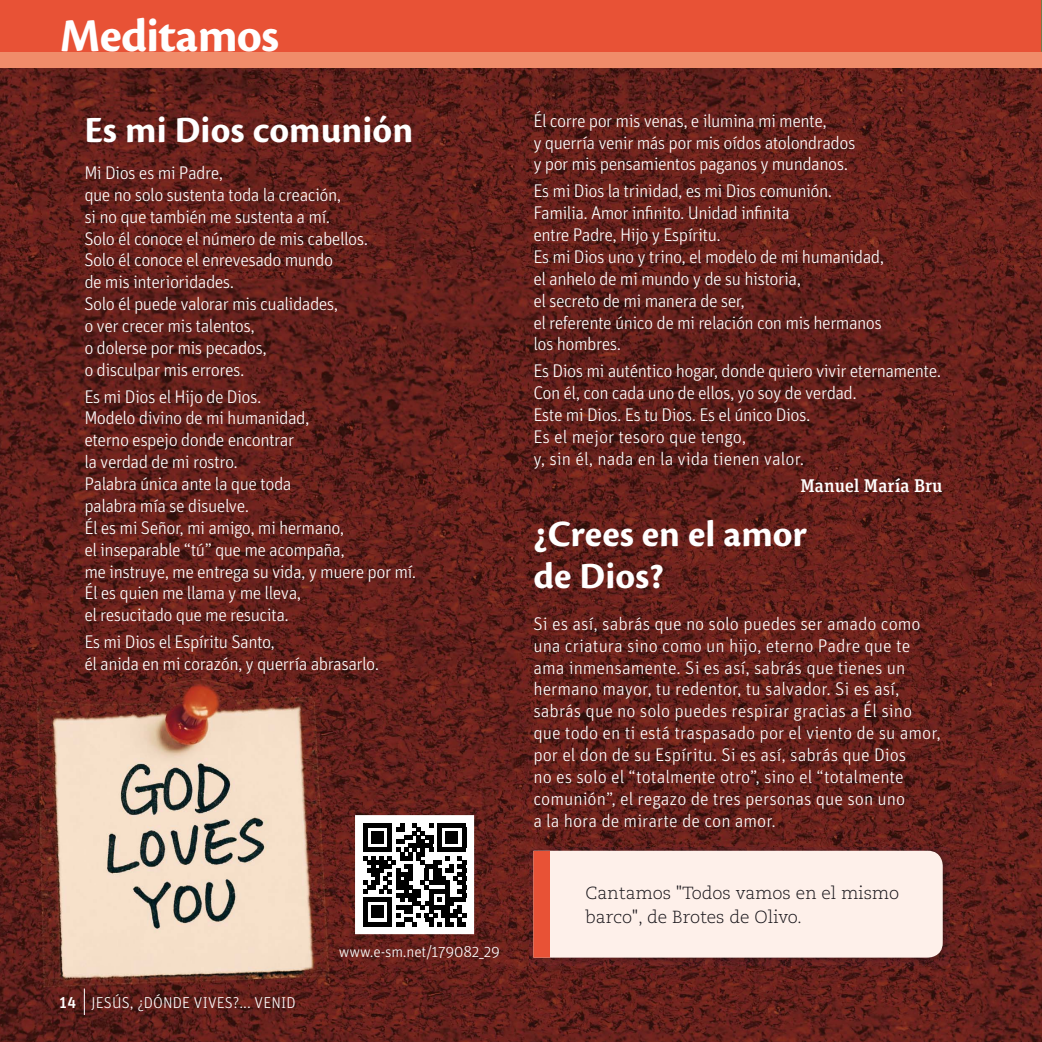
<style>
.page{position:relative;width:1042px;height:1042px;background:#fff}
.page>*{position:absolute;margin:0;border:0;box-sizing:border-box;transform-origin:0 0}
.t1{font:700 49px "Cronos Pro";letter-spacing:-.015em;color:#fff}
.t2{font:700 38.5px/42px "Cronos Pro";color:#fff}
.t3{font:300 18.38px/21.9px "Unit Pro";letter-spacing:-.03em;color:#fff}
.t4{font:300 18.38px/21.9px "Unit Pro";color:#fff}
.t5{font:500 18.38px "Unit Slab Pro";color:#fff}
.t6{font:300 17.5px/23.6px "Caecilia LT Std";color:#1a171c}
.t7{font:300 15.75px "Unit Pro";letter-spacing:.01em;color:#fff}
.t8{font:300 15.75px "Unit Pro";letter-spacing:-.01em;color:#fff}
.s1{font-weight:500}
</style>
<div class="page">
<img style="left:0;top:68px;width:1042px;height:974px">
<svg style="left:84px;top:988px;width:1px;height:27px"></svg>
<div style="left:0;top:39px;width:1042px;height:29px;background:#f08c6a"></div>
<div style="left:0;top:0;width:1042px;height:52px;background:#e85236"></div>
<img style="left:529px;top:847px;width:421px;height:118px">
<div style="left:550px;top:851px;width:393px;height:106px;background:#fef0ea"></div>
<div style="left:533px;top:851px;width:17px;height:106px;background:#e85236"></div>
<div style="left:356px;top:816px;width:117px;height:117px;background:#fff"></div>
<svg style="left:363px;top:823px;width:103px;height:103px"></svg>
<h1 class="t1" style="left:60px;top:17px;width:221px">Meditamos</h1>
<h2 class="t2" style="left:84px;top:112px;width:330px">Es mi Dios comunión</h2>
<p class="t3" style="left:84px;top:163px;width:285px">Mi Dios es mi Padre,<br>que no solo sustenta toda la creación,<br>si no que también me sustenta a mí.<br>Solo él conoce el número de mis cabellos.<br>Solo él conoce el enrevesado mundo<br>de mis interioridades.<br>Solo él puede valorar mis cualidades,<br>o ver crecer mis talentos,<br>o dolerse por mis pecados,<br>o disculpar mis errores.</p>
<p class="t3" style="left:84px;top:387px;width:333px">Es mi Dios el Hijo de Dios.<br>Modelo divino de mi humanidad,<br>eterno espejo donde encontrar<br>la verdad de mi rostro.<br>Palabra única ante la que toda<br>palabra mía se disuelve.<br>Él es mi Señor, mi amigo, mi hermano,<br>el inseparable “tú” que me acompaña,<br>me instruye, me entrega su vida, y muere por mí.<br>Él es quien me llama y me lleva,<br>el resucitado que me resucita.</p>
<p class="t3" style="left:84px;top:632px;width:296px">Es mi Dios el Espíritu Santo,<br>él anida en mi corazón, y querría abrasarlo.</p>
<p class="t7" style="left:59px;top:997px;width:238px"><span class="s1">14</span> JESÚS, ¿DÓNDE VIVES?... VENID</p>
<p class="t8" style="left:339px;top:946px;width:163px">www.e-sm.net/179082_29</p>
<p class="t3" style="left:533px;top:111px;width:324px">Él corre por mis venas, e ilumina mi mente,<br>y querría venir más por mis oídos atolondrados y por mis pensamientos paganos y mundanos.</p>
<p class="t3" style="left:533px;top:182px;width:352px">Es mi Dios la trinidad, es mi Dios comunión.<br>Familia. Amor infinito. Unidad infinita<br>entre Padre, Hijo y Espíritu.<br>Es mi Dios uno y trino, el modelo de mi humanidad, el anhelo de mi mundo y de su historia,<br>el secreto de mi manera de ser,<br>el referente único de mi relación con mis hermanos los hombres.</p>
<p class="t3" style="left:533px;top:362px;width:409px">Es Dios mi auténtico hogar, donde quiero vivir eternamente.<br>Con él, con cada uno de ellos, yo soy de verdad.<br>Este mi Dios. Es tu Dios. Es el único Dios.<br>Es el mejor tesoro que tengo,<br>y, sin él, nada en la vida tienen valor.</p>
<p class="t5" style="left:800px;top:474px;width:144px">Manuel María Bru</p>
<h2 class="t2" style="left:533px;top:516px;width:275px">¿Crees en el amor de Dios?</h2>
<p class="t4" style="left:533px;top:614px;width:409px">Si es así, sabrás que no solo puedes ser amado como una criatura sino como un hijo, eterno Padre que te ama inmensamente. Si es así, sabrás que tienes un hermano mayor, tu redentor, tu salvador. Si es así, sabrás que no solo puedes respirar gracias a Él sino que todo en ti está traspasado por el viento de su amor, por el don de su Espíritu. Si es así, sabrás que Dios<br>no es solo el “totalmente otro”, sino el “totalmente comunión”, el regazo de tres personas que son uno<br>a la hora de mirarte de con amor.</p>
<p class="t6" style="left:585px;top:882px;width:315px">Cantamos "Todos vamos en el mismo barco", de Brotes de Olivo.</p>
</div>
